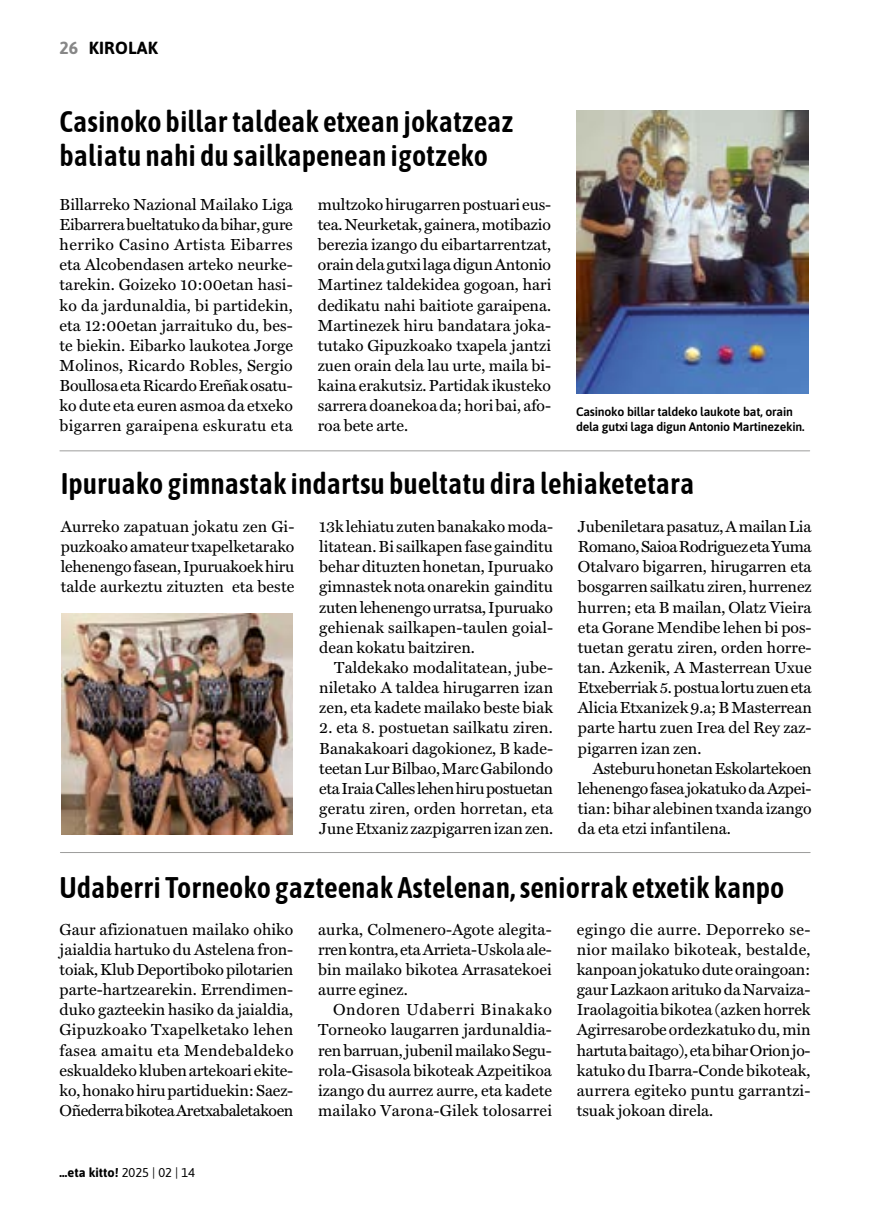
<style>
.page{position:relative;width:869px;height:1216px;background:#fff}
.page>*{position:absolute;margin:0;border:0;box-sizing:border-box;transform-origin:0 0}
.t1{font:600 29.75px/33.2px "Asap Condensed";color:#000}
.t2{font:700 17.5px "Asap";letter-spacing:.01em;color:#000}
.t3{font:16.1px/20.1px "Miller Text Roman";color:#000;text-align:justify}
.t4{font:700 12.78px "Asap";color:#000}
.t5{font:600 12.25px/14.9px "Asap";letter-spacing:-.015em;color:#000}
.s1{color:#878787}
.s2{font-weight:400}
</style>
<div class="page">
<hr style="left:60px;top:450px;width:749px;height:1px;background:#9d9d9c">
<img style="left:576px;top:110px;width:231px;height:284px">
<img style="left:61px;top:613px;width:232px;height:221px">
<hr style="left:60px;top:852px;width:749px;height:1px;background:#9d9d9c">
<p class="t2" style="left:60px;top:36px;width:100px"><span class="s1">26</span> KIROLAK</p>
<h1 class="t1" style="left:60px;top:104px;width:455px">Casinoko billar taldeak etxean jokatzeaz baliatu nahi du sailkapenean igotzeko</h1>
<p class="t3" style="left:60px;top:194px;width:235px">Billarreko Nazional Mailako Liga Eibarrera bueltatuko da bihar, gure herriko Casino Artista Eibarres eta Alcobendasen arteko neurke&shy;tarekin. Goizeko 10:00etan hasi&shy;ko da jardunaldia, bi partidekin, eta 12:00etan jarraituko du, bes&shy;te biekin. Eibarko laukotea Jorge Molinos, Ricardo Robles, Sergio Boullosa eta Ricardo Ereñak osatu&shy;ko dute eta euren asmoa da etxeko bigarren garaipena eskuratu eta</p>
<p class="t3" style="left:317px;top:194px;width:235px">multzoko hirugarren postuari eus&shy;tea. Neurketak, gainera, motibazio berezia izango du eibartarrentzat, orain dela gutxi laga digun Antonio Martinez taldekidea gogoan, hari dedikatu nahi baitiote garaipena.<br>Martinezek hiru bandatara joka&shy;tutako Gipuzkoako txapela jantzi zuen orain dela lau urte, maila bi&shy;kaina erakutsiz. Partidak ikusteko sarrera doanekoa da; hori bai, afo&shy;roa bete arte.</p>
<h1 class="t1" style="left:61px;top:466px;width:635px">Ipuruako gimnastak indartsu bueltatu dira lehiaketetara</h1>
<p class="t3" style="left:61px;top:516px;width:235px">Aurreko zapatuan jokatu zen Gi&shy;puzkoako amateur txapelketarako lehenengo fasean, Ipuruakoek hiru talde aurkeztu zituzten eta beste</p>
<p class="t3" style="left:319px;top:516px;width:235px">13k lehiatu zuten banakako moda&shy;litatean. Bi sailkapen fase gainditu behar dituzten honetan, Ipuruako gimnastek nota onarekin gainditu zuten lehenengo urratsa, Ipuruako gehienak sailkapen-taulen goial&shy;dean kokatu baitziren.</p>
<p class="t3" style="left:319px;top:657px;width:235px;text-indent:15px">Taldekako modalitatean, jube&shy;niletako A taldea hirugarren izan zen, eta kadete mailako beste biak</p>
<p class="t3" style="left:319px;top:717px;width:235px">2. eta 8. postuetan sailkatu ziren.<br>Banakakoari dagokionez, B kade&shy;teetan Lur Bilbao, Marc Gabilondo eta Iraia Calles lehen hiru postuetan geratu ziren, orden horretan, eta June Etxaniz zazpigarren izan zen.</p>
<p class="t5" style="left:575px;top:404px;width:230px">Casinoko billar taldeko laukote bat, orain dela gutxi laga digun Antonio Martinezekin.</p>
<p class="t3" style="left:577px;top:516px;width:235px">Jubeniletara pasatuz, A mailan Lia Romano, Saioa Rodriguez eta Yuma Otalvaro bigarren, hirugarren eta bosgarren sailkatu ziren, hurrenez hurren; eta B mailan, Olatz Vieira eta Gorane Mendibe lehen bi pos&shy;tuetan geratu ziren, orden horre&shy;tan. Azkenik, A Masterrean Uxue Etxeberriak 5. postua lortu zuen eta Alicia Etxanizek 9.a; B Masterrean parte hartu zuen Irea del Rey zaz&shy;pigarren izan zen.</p>
<p class="t3" style="left:577px;top:758px;width:235px;text-indent:15px">Asteburu honetan Eskolartekoen lehenengo fasea jokatuko da Azpei&shy;tian: bihar alebinen txanda izango da eta etzi infantilena.</p>
<h1 class="t1" style="left:60px;top:870px;width:726px">Udaberri Torneoko gazteenak Astelenan, seniorrak etxetik kanpo</h1>
<p class="t3" style="left:60px;top:919px;width:235px">Gaur afizionatuen mailako ohiko jaialdia hartuko du Astelena fron&shy;toiak, Klub Deportiboko pilotarien parte-hartzearekin. Errendimen&shy;duko gazteekin hasiko da jaialdia, Gipuzkoako Txapelketako lehen fasea amaitu eta Mendebaldeko eskualdeko kluben artekoari ekite&shy;ko, honako hiru partiduekin: Saez-Oñederra bikotea Aretxabaletakoen</p>
<p class="t3" style="left:318px;top:919px;width:235px">aurka, Colmenero-Agote alegita&shy;rren kontra, eta Arrieta-Uskola ale&shy;bin mailako bikotea Arrasatekoei aurre eginez.</p>
<p class="t3" style="left:576px;top:919px;width:235px">egingo die aurre. Deporreko se&shy;nior mailako bikoteak, bestalde, kanpoan jokatuko dute oraingoan: gaur Lazkaon arituko da Narvaiza-Iraolagoitia bikotea (azken horrek Agirresarobe ordezkatuko du, min hartuta baitago), eta bihar Orion jo&shy;katuko du Ibarra-Conde bikoteak, aurrera egiteko puntu garrantzi&shy;tsuak jokoan direla.</p>
<p class="t3" style="left:318px;top:999px;width:235px;text-indent:15px">Ondoren Udaberri Binakako Torneoko laugarren jardunaldia&shy;ren barruan, jubenil mailako Segu&shy;rola-Gisasola bikoteak Azpeitikoa izango du aurrez aurre, eta kadete mailako Varona-Gilek tolosarrei</p>
<p class="t4" style="left:60px;top:1162px;width:137px">…eta kitto! <span class="s2">2025 | 02 | 14</span></p>
</div>
